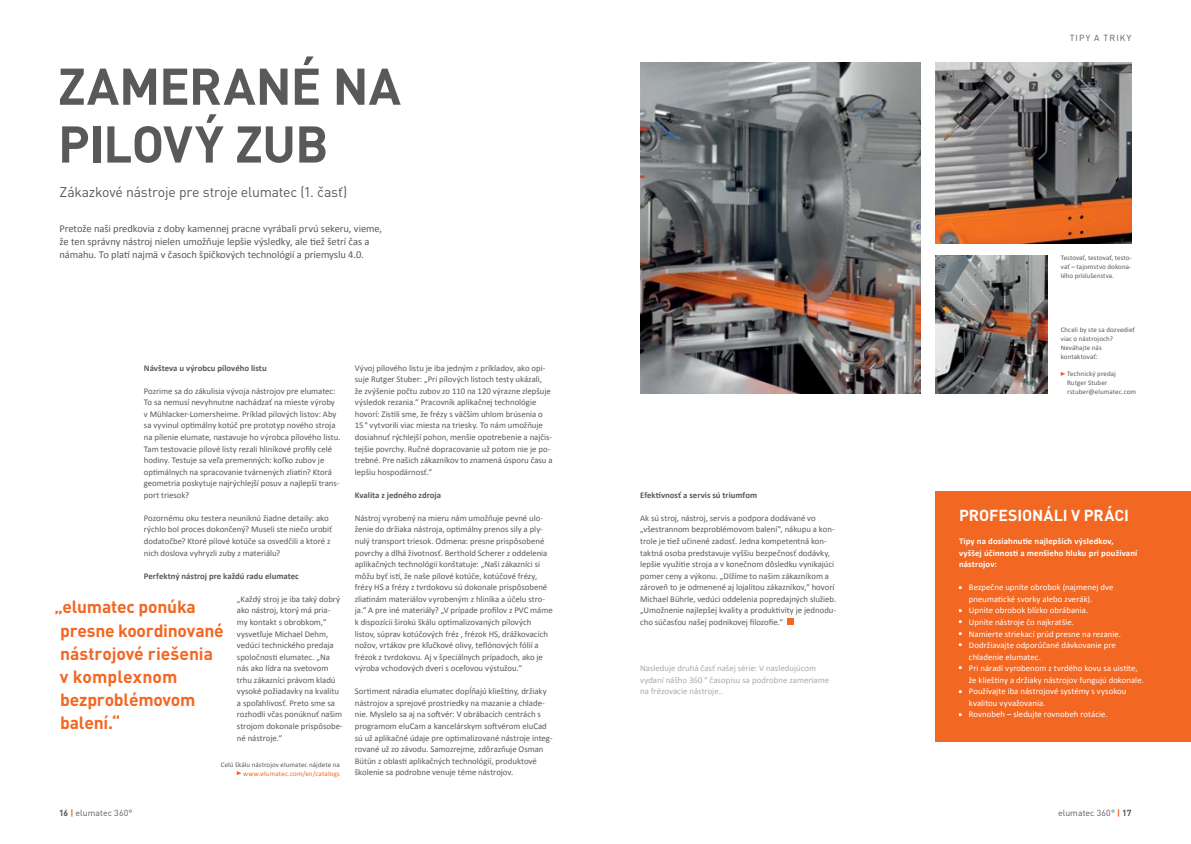
<style>
.page{position:relative;width:1191px;height:844px;background:#fff}
.page>*{position:absolute;margin:0;border:0;box-sizing:border-box;transform-origin:0 0}
.t1{font:700 50.75px/57.8px "DIN Pro";letter-spacing:-.015em;color:#58595b}
.t2{font:700 17.5px/23.1px "DIN Pro";letter-spacing:-.01em;color:#f26722}
.t3{font:700 15.75px "DIN Pro";letter-spacing:-.005em;color:#fff}
.t4{font:14px "DIN Pro";letter-spacing:-.015em;color:#58595b}
.t5{font:10.5px/13.1px "Calibri";letter-spacing:-.005em;color:#58595b}
.t6{font:8.75px/11.5px "Calibri";color:#58595b}
.t7{font:8.75px "Calibri";letter-spacing:.005em;color:#fff}
.t8{font:700 8.75px "Calibri";color:#58595b}
.t9{font:8.75px/11.5px "Calibri";color:#a7a9ac}
.t10{font:700 8.75px/11.5px "Calibri";letter-spacing:.015em;color:#fff}
.t11{font:8.75px "DIN Pro";letter-spacing:.01em;color:#58595b}
.t12{font:8.75px "DIN Pro";letter-spacing:.13em;color:#58595b}
.t13{font:7px/8.8px "Calibri";letter-spacing:.01em;color:#58595b}
.t14{font:7px "Calibri";letter-spacing:.025em;color:#f26722}
.s1{font-weight:700}
.s2{font-weight:700;color:#f26722}
</style>
<div class="page">
<img style="left:935px;top:62px;width:196px;height:181px">
<img style="left:935px;top:255px;width:112px;height:138px">
<img style="left:640px;top:62px;width:280px;height:331px">
<svg style="left:1060px;top:371px;width:5px;height:5px"></svg>
<svg style="left:237px;top:771px;width:4px;height:4px"></svg>
<div style="left:935px;top:490px;width:256px;height:251px;background:#f26722"></div>
<svg style="left:787px;top:618px;width:6px;height:6px"></svg>
<h1 class="t1" style="left:58px;top:55px;width:344px">ZAMERANÉ NA<br>PILOVÝ ZUB</h1>
<h3 class="t4" style="left:60px;top:183px;width:289px">Zákazkové nástroje pre stroje elumatec (1. časť)</h3>
<p class="t5" style="left:60px;top:221px;width:324px">Pretože naši predkovia z doby kamennej pracne vyrábali prvú sekeru, vieme, že ten správny nástroj nielen umožňuje lepšie výsledky, ale tiež šetrí čas a námahu. To platí najmä v časoch špičkových technológií a priemyslu 4.0.</p>
<p class="t8" style="left:144px;top:362px;width:124px">Návšteva u výrobcu pílového listu</p>
<p class="t6" style="left:144px;top:384px;width:198px">Pozrime sa do zákulisia vývoja nástrojov pre elumatec:<br>To sa nemusí nevyhnutne nachádzať na mieste výroby v Mühlacker-Lomersheime. Príklad pílových listov: Aby sa vyvinul optimálny kotúč pre prototyp nového stroja na pílenie elumate, nastavuje ho výrobca pílového listu.<br>Tam testovacie pílové listy rezali hliníkové profily celé hodiny. Testuje sa veľa premenných: koľko zubov je optimálnych na spracovanie tvárnených zliatin? Ktorá geometria poskytuje najrýchlejší posuv a najlepší trans&shy;port triesok?</p>
<p class="t6" style="left:144px;top:511px;width:190px">Pozornému oku testera neuniknú žiadne detaily: ako rýchlo bol proces dokončený? Museli ste niečo urobiť dodatočbe? Ktoré pílové kotúče sa osvedčili a ktoré z nich doslova vyhryzli zuby z materiálu?</p>
<p class="t8" style="left:144px;top:570px;width:156px">Perfektný nástroj pre každú radu elumatec</p>
<p class="t6" style="left:237px;top:592px;width:107px">„Každý stroj je iba taký dobrý ako nástroj, ktorý má pria&shy;my kontakt s obrobkom,“ vysvetľuje Michael Dehm, vedúci technického predaja spoločnosti elumatec. „Na nás ako lídra na svetovom trhu zákazníci právom kladú vysoké požiadavky na kvalitu a spoľahlivosť. Preto sme sa rozhodli včas ponúknuť našim strojom dokonale prispôsobe&shy;né nástroje.“</p>
<h2 class="t2" style="left:60px;top:594px;width:165px;text-indent:-5px">„elumatec ponúka presne koordinované nástrojové riešenia v komplexnom bezproblémovom balení.“</h2>
<p class="t13" style="left:221px;top:759px;width:121px">Celú škálu nástrojov elumatec nájdete na</p>
<p class="t14" style="left:243px;top:768px;width:98px">www.elumatec.com/en/catalogs</p>
<p class="t6" style="left:355px;top:361px;width:199px">Vývoj pílového listu je iba jedným z príkladov, ako opi&shy;suje Rutger Stuber: „Pri pílových listoch testy ukázali,<br>že zvýšenie počtu zubov zo 110 na 120 výrazne zlepšuje výsledok rezania.“ Pracovník aplikačnej technológie hovorí: Zistili sme, že frézy s väčším uhlom brúsenia o 15° vytvorili viac miesta na triesky. To nám umožňuje dosiahnuť rýchlejší pohon, menšie opotrebenie a najčis&shy;tejšie povrchy. Ručné dopracovanie už potom nie je po&shy;trebné. Pre našich zákazníkov to znamená úsporu času a lepšiu hospodárnosť.“</p>
<p class="t8" style="left:355px;top:489px;width:88px">Kvalita z jedného zdroja</p>
<p class="t6" style="left:355px;top:511px;width:199px">Nástroj vyrobený na mieru nám umožňuje pevné ulo&shy;ženie do držiaka nástroja, optimálny prenos sily a ply&shy;nulý transport triesok. Odmena: presne prispôsobené povrchy a dlhá životnosť. Berthold Scherer z oddelenia aplikačných technológií konštatuje: „Naši zákazníci si môžu byť istí, že naše pílové kotúče, kotúčové frézy, frézy HS a frézy z tvrdokovu sú dokonale prispôsobené zliatinám materiálov vyrobeným z hliníka a účelu stro&shy;ja.“ A pre iné materiály? „V prípade profilov z PVC máme k dispozícii širokú škálu optimalizovaných pílových listov, súprav kotúčových fréz , frézok HS, drážkovacích nožov, vrtákov pre kľučkové olivy, teflónových fólií a frézok z tvrdokovu. Aj v špeciálnych prípadoch, ako je výroba vchodových dverí s oceľovou výstužou.“</p>
<p class="t6" style="left:355px;top:685px;width:199px">Sortiment náradia elumatec dopĺňajú klieštiny, držiaky nástrojov a sprejové prostriedky na mazanie a chlade&shy;nie. Myslelo sa aj na softvér: V obrábacích centrách s programom eluCam a kancelárskym softvérom eluCad sú už aplikačné údaje pre optimalizované nástroje integ&shy;rované už zo závodu. Samozrejme, zdôrazňuje Osman Bütün z oblasti aplikačných technológií, produktové školenie sa podrobne venuje téme nástrojov.</p>
<p class="t8" style="left:640px;top:489px;width:119px">Efektívnosť a servis sú triumfom</p>
<p class="t6" style="left:640px;top:511px;width:198px">Ak sú stroj, nástroj, servis a podpora dodávané vo „všestrannom bezproblémovom balení“, nákupu a kon&shy;trole je tiež učinené zadosť. Jedna kompetentná kon&shy;taktná osoba predstavuje vyššiu bezpečnosť dodávky, lepšie využitie stroja a v konečnom dôsledku vynikajúci pomer ceny a výkonu. „Dlžíme to našim zákazníkom a zároveň to je odmenené aj lojalitou zákazníkov,“ hovorí Michael Bührle, vedúci oddelenia popredajných služieb. „Umožnenie najlepšej kvality a produktivity je jednodu&shy;cho súčasťou našej podnikovej filozofie.“</p>
<p class="t9" style="left:640px;top:662px;width:190px">Nasleduje druhá časť našej série: V nasledujúcom vydaní nášho 360 ° časopisu sa podrobne zameriame na frézovacie nástroje..</p>
<p class="t12" style="left:1069px;top:32px;width:63px">TIPY A TRIKY</p>
<p class="t13" style="left:1060px;top:253px;width:73px;text-align:justify">Testovať, testovať, testo&shy;vať – tajomstvo dokona&shy;lého príslušenstva.</p>
<p class="t13" style="left:1060px;top:325px;width:76px">Chceli by ste sa dozvedieť viac o nástrojoch?<br>Neváhajte nás kontaktovať:</p>
<p class="t13" style="left:1067px;top:369px;width:70px">Technický predaj<br>Rutger Stuber rstuber@elumatec.com</p>
<h3 class="t3" style="left:959px;top:504px;width:171px">PROFESIONÁLI V PRÁCI</h3>
<p class="t10" style="left:959px;top:534px;width:180px">Tipy na dosiahnutie najlepších výsledkov, vyššej účinnosti a menšieho hluku pri používaní nástrojov:</p>
<p class="t7" style="left:959px;top:581px;width:156px"><sup>Ԏ</sup> Bezpečne upnite obrobok (najmenej dve</p>
<p class="t7" style="left:969px;top:593px;width:125px">pneumatické svorky alebo zverák).</p>
<p class="t7" style="left:959px;top:605px;width:131px"><sup>Ԏ</sup> Upnite obrobok blízko obrábania.</p>
<p class="t7" style="left:959px;top:616px;width:116px"><sup>Ԏ</sup> Upnite nástroje čo najkratšie.</p>
<p class="t7" style="left:959px;top:628px;width:163px"><sup>Ԏ</sup> Namierte striekací prúd presne na rezanie.</p>
<p class="t7" style="left:959px;top:639px;width:158px"><sup>Ԏ</sup> Dodržiavajte odporúčané dávkovanie pre</p>
<p class="t7" style="left:969px;top:651px;width:74px">chladenie elumatec.</p>
<p class="t7" style="left:959px;top:662px;width:180px"><sup>Ԏ</sup> Pri náradí vyrobenom z tvrdého kovu sa uistite,</p>
<p class="t7" style="left:969px;top:674px;width:176px">že klieštiny a držiaky nástrojov fungujú dokonale.</p>
<p class="t7" style="left:959px;top:685px;width:169px"><sup>Ԏ</sup> Používajte iba nástrojové systémy s vysokou</p>
<p class="t7" style="left:969px;top:697px;width:78px">kvalitou vyvažovania.</p>
<p class="t7" style="left:959px;top:708px;width:150px"><sup>Ԏ</sup> Rovnobeh – sledujte rovnobeh rotácie.</p>
<p class="t11" style="left:59px;top:806px;width:75px"><span class="s1">16</span> <span class="s2">|</span> elumatec 360°</p>
<p class="t11" style="left:1058px;top:806px;width:75px">elumatec 360° <span class="s2">|</span> <span class="s1">17</span></p>
</div>
